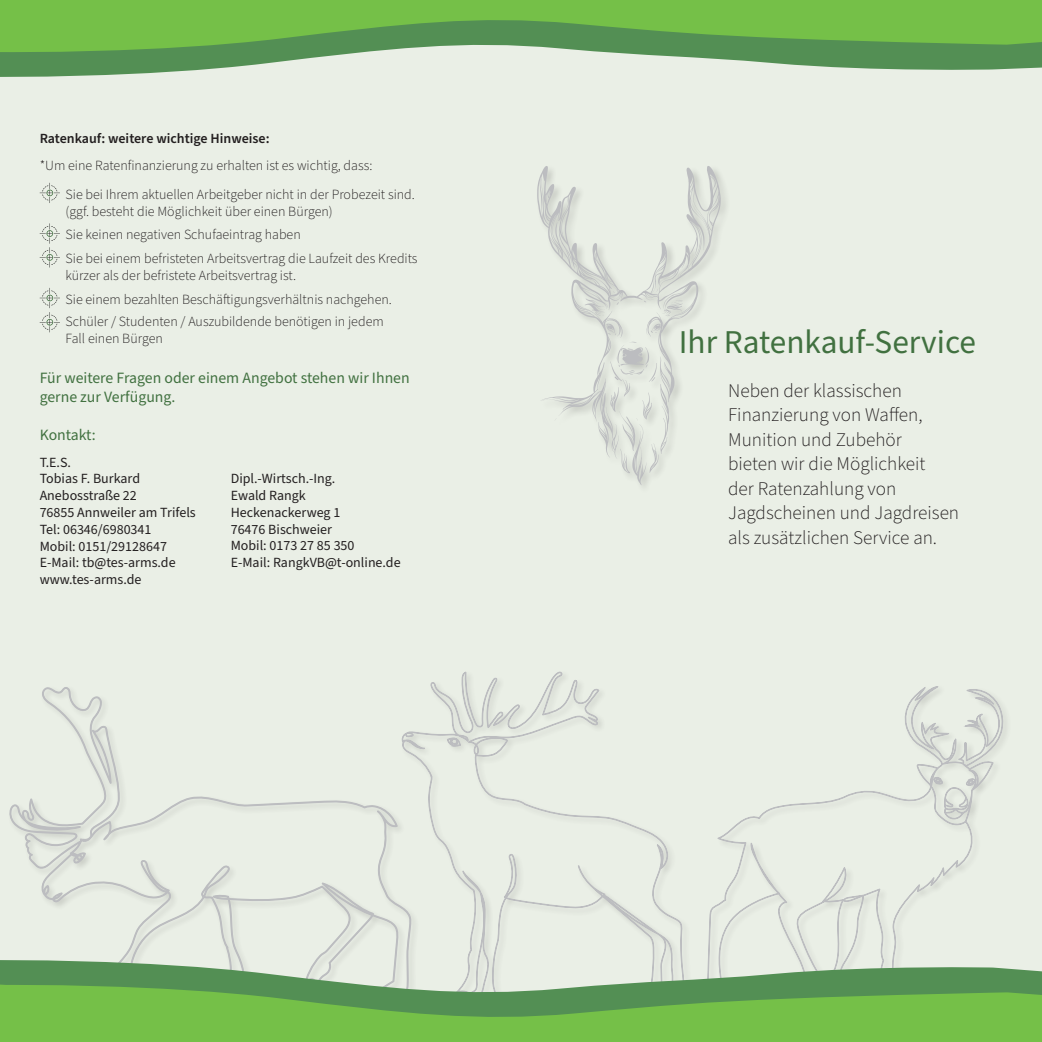
<style>
.page{position:relative;width:1042px;height:1042px;background:#eaefe6}
.page>*{position:absolute;margin:0;border:0;box-sizing:border-box;transform-origin:0 0}
.t1{font:33.25px "Source Sans Pro";color:#417140}
.t2{font:300 19.25px/24.5px "Source Sans Pro";color:#231f20}
._01-gruen{font:15.75px/18.9px "Source Sans Pro";color:#417140}
.t3{font:300 14px/16.8px "Source Sans Pro";color:#231f20}
._02-schwarz{font:14px "Source Sans Pro";color:#231f20}
.t4{font:600 14px "Source Sans Pro";color:#231f20}
</style>
<div class="page">
<svg style="left:9px;top:671px;width:994px;height:288px"></svg>
<svg style="left:966px;top:778px;width:9px;height:7px"></svg>
<svg style="left:933px;top:777px;width:9px;height:7px"></svg>
<svg style="left:447px;top:738px;width:13px;height:8px"></svg>
<svg style="left:40px;top:183px;width:20px;height:20px"></svg>
<svg style="left:40px;top:223px;width:20px;height:44px"></svg>
<svg style="left:40px;top:288px;width:20px;height:44px"></svg>
<svg style="left:0;top:959px;width:1042px;height:24px"></svg>
<svg style="left:0;top:983px;width:1042px;height:59px;background:#6eb44f"></svg>
<svg style="left:0;top:53px;width:1042px;height:24px"></svg>
<svg style="left:0;top:0;width:1042px;height:53px;background:#6eb34f"></svg>
<svg style="left:537px;top:166px;width:184px;height:285px"></svg>
<svg style="left:656px;top:288px;width:31px;height:29px"></svg>
<svg style="left:553px;top:243px;width:3px;height:7px"></svg>
<svg style="left:584px;top:289px;width:35px;height:27px"></svg>
<svg style="left:587px;top:324px;width:82px;height:161px"></svg>
<p class="t4" style="left:40px;top:129px;width:231px">Ratenkauf: weitere wichtige Hinweise:</p>
<p class="t3" style="left:40px;top:157px;width:334px">*Um eine Ratenfinanzierung zu erhalten ist es wichtig, dass:</p>
<p class="t3" style="left:66px;top:186px;width:351px">Sie bei Ihrem aktuellen Arbeitgeber nicht in der Probezeit sind. (ggf. besteht die Möglichkeit über einen Bürgen)</p>
<p class="t3" style="left:66px;top:227px;width:237px">Sie keinen negativen Schufaeintrag haben</p>
<p class="t3" style="left:66px;top:251px;width:354px">Sie bei einem befristeten Arbeitsvertrag die Laufzeit des Kredits kürzer als der befristete Arbeitsvertrag ist.</p>
<p class="t3" style="left:66px;top:291px;width:328px">Sie einem bezahlten Beschäftigungsverhältnis nachgehen.</p>
<p class="t3" style="left:66px;top:313px;width:320px">Schüler / Studenten / Auszubildende benötigen in jedem<br>Fall einen Bürgen</p>
<p class="_01-gruen" style="left:40px;top:369px;width:371px">Für weitere Fragen oder einem Angebot stehen wir Ihnen gerne zur Verfügung.</p>
<p class="_01-gruen" style="left:40px;top:426px;width:58px">Kontakt:</p>
<p class="_02-schwarz" style="left:40px;top:453px;width:33px">T.E.S.</p>
<p class="_02-schwarz" style="left:40px;top:469px;width:102px">Tobias F. Burkard</p>
<p class="_02-schwarz" style="left:40px;top:486px;width:99px">Anebosstraße 22</p>
<p class="_02-schwarz" style="left:40px;top:503px;width:158px">76855 Annweiler am Trifels</p>
<p class="_02-schwarz" style="left:40px;top:520px;width:113px">Tel: 06346/6980341</p>
<p class="_02-schwarz" style="left:40px;top:537px;width:129px">Mobil: 0151/29128647</p>
<p class="_02-schwarz" style="left:40px;top:553px;width:137px">E-Mail: tb@tes-arms.de</p>
<p class="_02-schwarz" style="left:40px;top:570px;width:103px">www.tes-arms.de</p>
<p class="_02-schwarz" style="left:231px;top:469px;width:106px">Dipl.-Wirtsch.-Ing.</p>
<p class="_02-schwarz" style="left:231px;top:486px;width:77px">Ewald Rangk</p>
<p class="_02-schwarz" style="left:231px;top:503px;width:111px">Heckenackerweg 1</p>
<p class="_02-schwarz" style="left:231px;top:520px;width:103px">76476 Bischweier</p>
<p class="_02-schwarz" style="left:231px;top:536px;width:125px">Mobil: 0173 27 85 350</p>
<p class="_02-schwarz" style="left:231px;top:553px;width:171px">E-Mail: RangkVB@t-online.de</p>
<p class="t1" style="left:679px;top:320px;width:299px">Ihr Ratenkauf-Service</p>
<p class="t2" style="left:728px;top:379px;width:232px">Neben der klassischen<br>Finanzierung von Waffen,<br>Munition und Zubehör<br>bieten wir die Möglichkeit<br>der Ratenzahlung von<br>Jagdscheinen und Jagdreisen als zusätzlichen Service an.</p>
</div>
